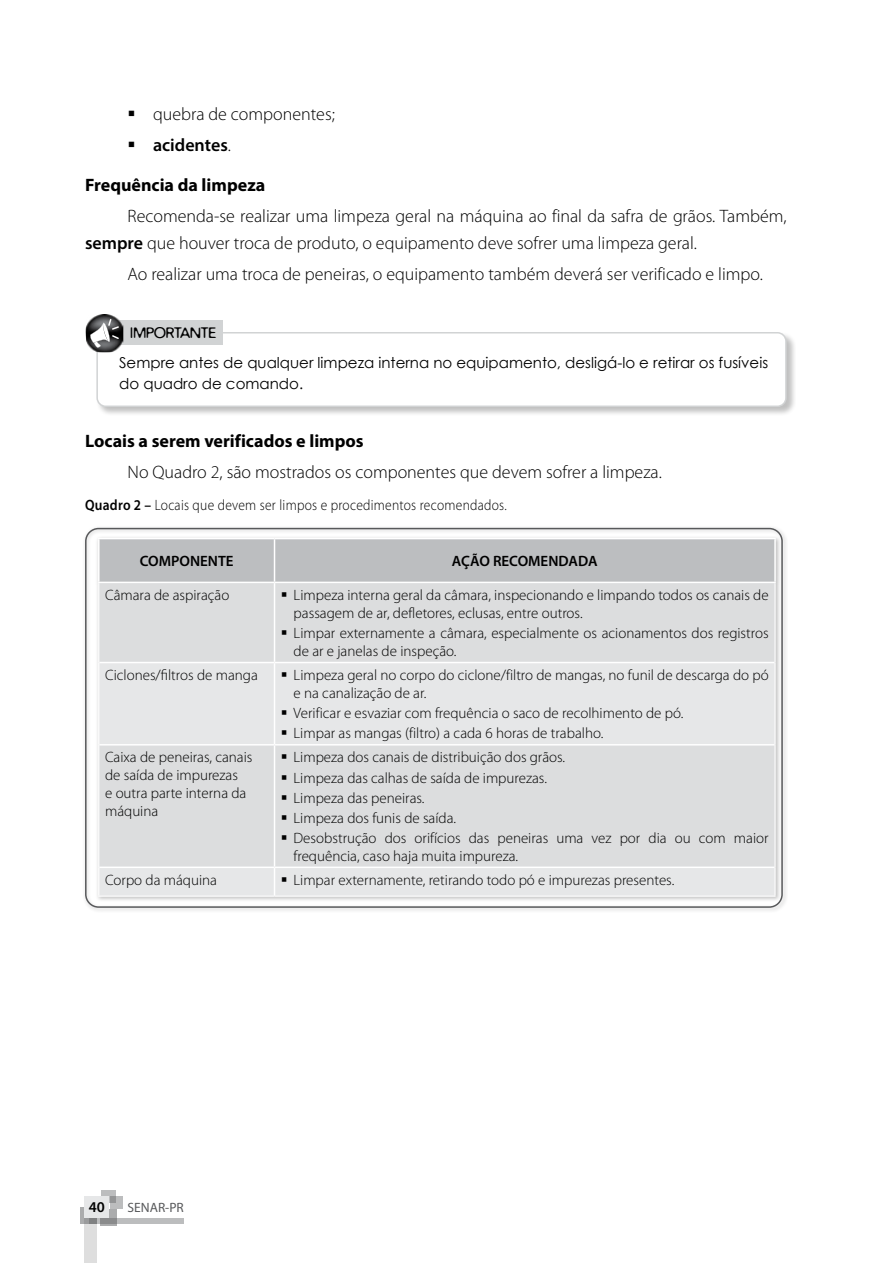
<style>
.page{position:relative;width:893px;height:1263px;background:#fff}
.page>*{position:absolute;margin:0;border:0;box-sizing:border-box;transform-origin:0 0}
.t1{font:300 18px/31.2px "Myriad Pro";color:#000}
.t2{font:700 18px "Myriad Pro";color:#000}
.t3{font:300 15px/18px "Myriad Pro";color:#000}
.t4{font:15px/21px "Century Gothic";color:#000}
.t5{font:300 15px "Myriad Pro";letter-spacing:.02em;color:#000;scale:.9 1}
.t6{font:600 15px "Myriad Pro";color:#000}
.t7{font:15px "Distro";color:#000}
.t8{font:13.5px "Myriad Pro";color:#58595b}
.s1{font-weight:600}
</style>
<div class="page">
<svg style="left:101px;top:1191px;width:15px;height:12px"></svg>
<svg style="left:110px;top:1196px;width:12px;height:12px"></svg>
<svg style="left:80px;top:1207px;width:5px;height:16px"></svg>
<svg style="left:100px;top:1210px;width:17px;height:16px"></svg>
<svg style="left:97px;top:1218px;width:87px;height:5px"></svg>
<svg style="left:85px;top:1218px;width:12px;height:45px"></svg>
<div style="left:85px;top:1197px;width:24px;height:21px;background:#e6e7e8"></div>
<div style="left:96px;top:331px;width:700px;height:86px;background:#000;opacity:.25"></div>
<div style="left:97px;top:333px;width:689px;height:73px;background:#fff;border-radius:9px"></div>
<div style="left:96px;top:332px;width:691px;height:75px;border:2px solid #d1d3d4;border-radius:9px"></div>
<div style="left:98px;top:319px;width:125px;height:25px;background:#d1d3d4"></div>
<img style="left:85px;top:314px;width:38px;height:38px">
<svg style="left:90px;top:318px;width:30px;height:30px"></svg>
<div style="left:82px;top:526px;width:706px;height:387px;background:#000;opacity:.25"></div>
<div style="left:100px;top:539px;width:674px;height:43px;background:#bcbec0"></div>
<div style="left:99px;top:583px;width:675px;height:79px;background:#dcddde"></div>
<svg style="left:99px;top:663px;width:675px;height:232px;background:#e0e1e2"></svg>
<hr style="left:274px;top:539px;width:1px;height:43px;background:#fff">
<hr style="left:274px;top:583px;width:1px;height:79px;background:#fff">
<hr style="left:99px;top:662px;width:176px;height:1px;background:#fff">
<hr style="left:274px;top:662px;width:500px;height:1px;background:#fff">
<hr style="left:274px;top:663px;width:1px;height:81px;background:#fff">
<hr style="left:99px;top:744px;width:176px;height:1px;background:#fff">
<hr style="left:274px;top:744px;width:500px;height:1px;background:#fff">
<hr style="left:274px;top:745px;width:1px;height:121px;background:#fff">
<hr style="left:99px;top:866px;width:176px;height:2px;background:#fff">
<hr style="left:274px;top:866px;width:500px;height:2px;background:#fff">
<svg style="left:274px;top:868px;width:1px;height:27px"></svg>
<hr style="left:98px;top:583px;width:1px;height:79px;background:#fff">
<hr style="left:774px;top:583px;width:2px;height:79px;background:#fff">
<hr style="left:98px;top:662px;width:1px;height:83px;background:#fff">
<hr style="left:774px;top:662px;width:2px;height:83px;background:#fff">
<hr style="left:98px;top:745px;width:1px;height:122px;background:#fff">
<hr style="left:774px;top:745px;width:2px;height:122px;background:#fff">
<svg style="left:98px;top:867px;width:1px;height:28px"></svg>
<hr style="left:774px;top:867px;width:2px;height:28px;background:#fff">
<hr style="left:98px;top:895px;width:177px;height:2px;background:#fff">
<hr style="left:274px;top:895px;width:502px;height:2px;background:#fff">
<hr style="left:98px;top:538px;width:177px;height:1px;background:#fff">
<hr style="left:98px;top:539px;width:2px;height:43px;background:#fff">
<hr style="left:274px;top:538px;width:502px;height:1px;background:#fff">
<hr style="left:774px;top:539px;width:2px;height:43px;background:#fff">
<hr style="left:98px;top:582px;width:177px;height:1px;background:#fff">
<hr style="left:274px;top:582px;width:502px;height:1px;background:#fff">
<div style="left:85px;top:528px;width:698px;height:380px;border:2px solid #58595b;border-radius:13px"></div>
<svg style="left:282px;top:592px;width:4px;height:5px"></svg>
<svg style="left:282px;top:630px;width:4px;height:5px"></svg>
<svg style="left:282px;top:672px;width:4px;height:5px"></svg>
<svg style="left:282px;top:711px;width:4px;height:4px"></svg>
<svg style="left:282px;top:731px;width:4px;height:4px"></svg>
<svg style="left:282px;top:755px;width:4px;height:4px"></svg>
<svg style="left:282px;top:775px;width:4px;height:4px"></svg>
<svg style="left:282px;top:795px;width:4px;height:4px"></svg>
<svg style="left:282px;top:815px;width:4px;height:4px"></svg>
<svg style="left:282px;top:835px;width:4px;height:5px"></svg>
<svg style="left:282px;top:877px;width:4px;height:5px"></svg>
<p class="t1" style="left:153px;top:99px;width:183px">quebra de componentes; <span class="s1">acidentes</span>.</p>
<p class="t2" style="left:85px;top:173px;width:182px">Frequência da limpeza</p>
<p class="t1" style="left:85px;top:203px;width:703px;line-height:27px;text-indent:43px">Recomenda-se realizar uma limpeza geral na máquina ao final da safra de grãos. Também, <span class="s1">sempre</span> que houver troca de produto, o equipamento deve sofrer uma limpeza geral.</p>
<p class="t1" style="left:128px;top:259px;width:637px">Ao realizar uma troca de peneiras, o equipamento também deverá ser verificado e limpo.</p>
<p class="t7" style="left:130px;top:323px;width:88px">IMPORTANTE</p>
<p class="t4" style="left:119px;top:351px;width:650px">Sempre antes de qualquer limpeza interna no equipamento, desligá-lo e retirar os fusíveis do quadro de comando.</p>
<p class="t2" style="left:85px;top:429px;width:280px">Locais a serem verificados e limpos</p>
<p class="t1" style="left:128px;top:457px;width:536px">No Quadro 2, são mostrados os componentes que devem sofrer a limpeza.</p>
<p class="t5" style="left:85px;top:497px;width:470px"><span class="s1">Quadro 2 –</span> Locais que devem ser limpos e procedimentos recomendados.</p>
<p class="t6" style="left:140px;top:551px;width:95px">COMPONENTE</p>
<p class="t6" style="left:452px;top:551px;width:147px">AÇÃO RECOMENDADA</p>
<p class="t3" style="left:105px;top:586px;width:126px">Câmara de aspiração</p>
<p class="t3" style="left:294px;top:586px;width:476px">Limpeza interna geral da câmara, inspecionando e limpando todos os canais de passagem de ar, defletores, eclusas, entre outros.</p>
<p class="t3" style="left:294px;top:624px;width:476px">Limpar externamente a câmara, especialmente os acionamentos dos registros de ar e janelas de inspeção.</p>
<p class="t3" style="left:105px;top:666px;width:154px">Ciclones/filtros de manga</p>
<p class="t3" style="left:294px;top:666px;width:476px">Limpeza geral no corpo do ciclone/filtro de mangas, no funil de descarga do pó e na canalização de ar.</p>
<p class="t3" style="left:294px;top:703px;width:391px;line-height:20.1px">Verificar e esvaziar com frequência o saco de recolhimento de pó.<br>Limpar as mangas (filtro) a cada 6 horas de trabalho.</p>
<p class="t3" style="left:105px;top:749px;width:149px">Caixa de peneiras, canais de saída de impurezas<br>e outra parte interna da máquina</p>
<p class="t3" style="left:293px;top:748px;width:476px;line-height:20.1px">Limpeza dos canais de distribuição dos grãos.<br>Limpeza das calhas de saída de impurezas.<br>Limpeza das peneiras.<br>Limpeza dos funis de saída.<br>Desobstrução dos orifícios das peneiras uma vez por dia ou com maior</p>
<p class="t3" style="left:293px;top:847px;width:226px">frequência, caso haja muita impureza.</p>
<p class="t3" style="left:105px;top:871px;width:113px">Corpo da máquina</p>
<p class="t3" style="left:293px;top:871px;width:382px">Limpar externamente, retirando todo pó e impurezas presentes.</p>
<p class="t6" style="left:89px;top:1198px;width:18px">40</p>
<p class="t8" style="left:128px;top:1199px;width:58px">SENAR-PR</p>
</div>
